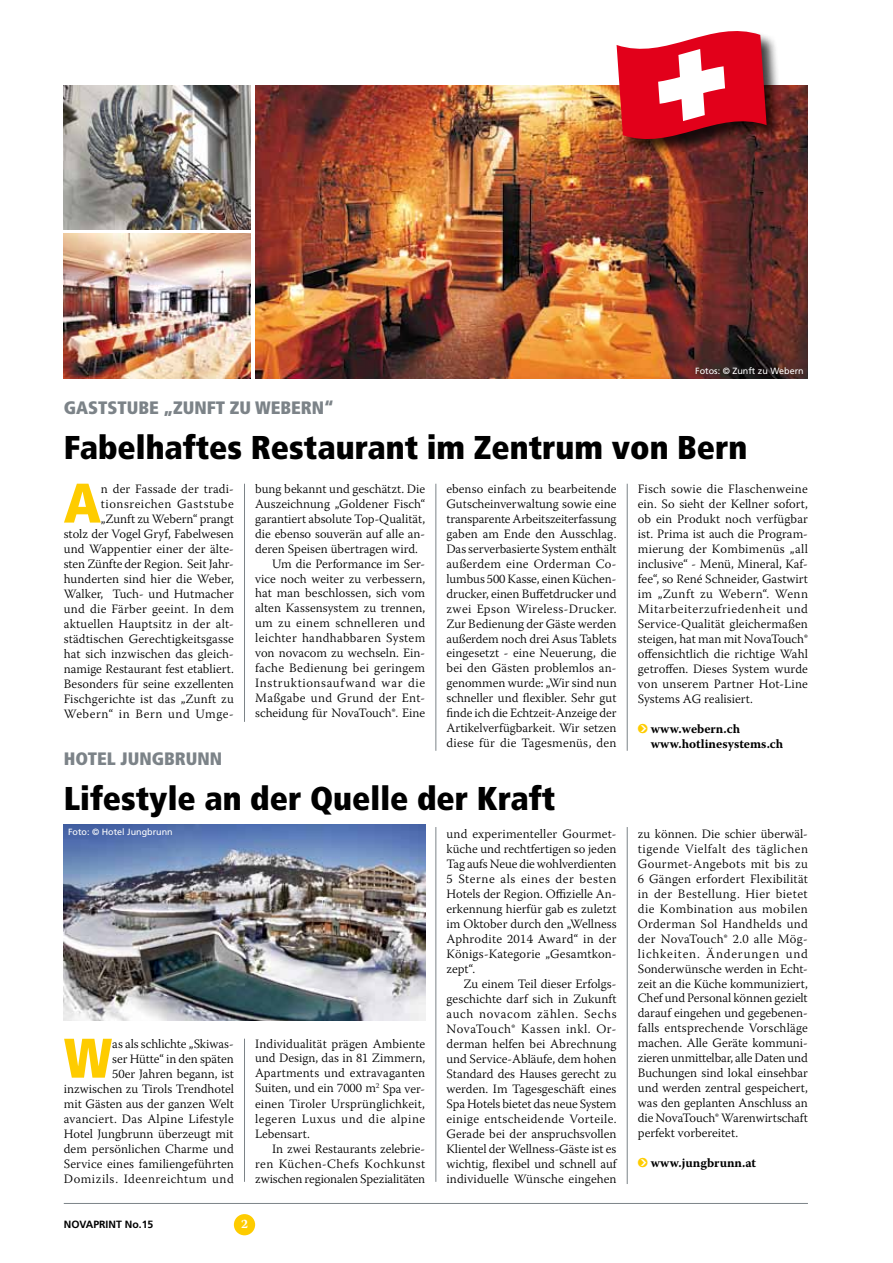
<style>
.page{position:relative;width:893px;height:1263px;background:#fff}
.page>*{position:absolute;margin:0;border:0;box-sizing:border-box;transform-origin:0 0}
.t1{font:900 condensed 55.8px "Frutiger";color:#fecc00}
.t2{font:900 condensed 33px "Frutiger";color:#000}
.t3{font:900 condensed 18px "Frutiger";color:#7c8388}
.t4{font:300 12.75px/15px "Warnock Pro";letter-spacing:.005em;color:#000;text-align:justify}
.t5{font:700 12.75px/15px "Warnock Pro";color:#000}
.t6{font:300 12.75px "Warnock Pro";letter-spacing:.03em;color:#000}
.t7{font:300 12.75px "Warnock Pro";letter-spacing:.025em;color:#000}
.t8{font:300 12.75px "Warnock Pro";letter-spacing:.05em;color:#000}
.t9{font:700 12.75px "Warnock Pro";color:#fff}
.t10{font:700 10.5px "Frutiger";color:#000}
.t11{font:9px "Frutiger";color:#fff}
.s1{font-family:"Arm Bol";font-weight:400;color:#fecc00}
</style>
<div class="page">
<hr style="left:64px;top:1203px;width:744px;height:1px;background:#7c8388">
<div style="left:234px;top:1214px;width:21px;height:21px;background:#fecc00;border-radius:50%"></div>
<hr style="left:627px;top:484px;width:1px;height:267px;background:#7c8388">
<hr style="left:627px;top:827px;width:1px;height:357px;background:#7c8388">
<hr style="left:435px;top:484px;width:1px;height:267px;background:#7c8388">
<hr style="left:435px;top:827px;width:1px;height:355px;background:#7c8388">
<hr style="left:244px;top:484px;width:1px;height:238px;background:#7c8388">
<hr style="left:244px;top:1039px;width:1px;height:143px;background:#7c8388">
<img style="left:255px;top:85px;width:553px;height:293px">
<img style="left:64px;top:824px;width:361px;height:197px">
<img style="left:63px;top:85px;width:187px;height:145px">
<img style="left:63px;top:234px;width:187px;height:144px">
<div style="left:616px;top:30px;width:167px;height:127px;background:#000;opacity:.75"></div>
<svg style="left:617px;top:30px;width:150px;height:122px"></svg>
<p class="t11" style="left:695px;top:366px;width:110px">Fotos: © Zunft zu Webern</p>
<h3 class="t3" style="left:64px;top:397px;width:271px">Gaststube „Zunft zu Webern“</h3>
<h2 class="t2" style="left:64px;top:427px;width:685px">Fabelhaftes Restaurant im Zentrum von Bern</h2>
<p class="t4" style="left:255px;top:481px;width:172px">bung bekannt und geschätzt. Die</p>
<p class="t4" style="left:255px;top:496px;width:171px">Auszeichnung „Goldener Fisch“</p>
<p class="t4" style="left:255px;top:511px;width:172px">garantiert absolute Top-Qualität,</p>
<p class="t4" style="left:255px;top:526px;width:172px">die ebenso souverän auf alle an-</p>
<p class="t4" style="left:255px;top:541px;width:164px">deren Speisen übertragen wird.</p>
<p class="t4" style="left:272px;top:556px;width:155px">Um die Performance im Ser-</p>
<p class="t4" style="left:255px;top:571px;width:172px">vice noch weiter zu verbessern,</p>
<p class="t4" style="left:255px;top:586px;width:172px">hat man beschlossen, sich vom</p>
<p class="t4" style="left:255px;top:601px;width:172px">alten Kassensystem zu trennen,</p>
<p class="t6" style="left:255px;top:616px;width:172px">um zu einem schnelleren und</p>
<p class="t6" style="left:255px;top:631px;width:172px">leichter handhabbaren System</p>
<p class="t4" style="left:255px;top:645px;width:172px">von novacom zu wechseln. Ein-</p>
<p class="t7" style="left:255px;top:661px;width:172px">fache Bedienung bei geringem</p>
<p class="t8" style="left:255px;top:676px;width:172px">Instruktionsaufwand war die</p>
<p class="t7" style="left:255px;top:691px;width:172px">Maßgabe und Grund der Ent-</p>
<p class="t4" style="left:255px;top:705px;width:172px">scheidung für NovaTouch®. Eine</p>
<p class="t4" style="left:446px;top:481px;width:172px">ebenso einfach zu bearbeitende Gutscheinverwaltung sowie eine transparente Arbeitszeiterfassung gaben am Ende den Ausschlag.<br>Das serverbasierte System enthält außerdem eine Orderman Co&shy;lumbus 500 Kasse, einen Küchen&shy;drucker, einen Buffetdrucker und zwei Epson Wireless-Drucker.<br>Zur Bedienung der Gäste werden außerdem noch drei Asus Tablets eingesetzt - eine Neuerung, die bei den Gästen problemlos an&shy;genommen wurde: „Wir sind nun schneller und flexibler. Sehr gut finde ich die Echtzeit-Anzeige der Artikelverfügbarkeit. Wir setzen diese für die Tagesmenüs, den</p>
<p class="t4" style="left:64px;top:481px;width:172px;text-align:right">n der Fassade der tradi&shy;tionsreichen Gaststube „Zunft zu Webern“ prangt<br>stolz der Vogel Gryf, Fabelwesen und Wappentier einer der älte&shy;sten Zünfte der Region. Seit Jahr&shy;hunderten sind hier die Weber,<br>Walker, Tuch- und Hutmacher und die Färber geeint. In dem aktuellen Hauptsitz in der alt&shy;städtischen Gerechtigkeitsgasse hat sich inzwischen das gleich&shy;namige Restaurant fest etabliert.<br>Besonders für seine exzellenten<br>Fischgerichte ist das „Zunft zu<br>Webern“ in Bern und Umge-</p>
<h1 class="t1" style="left:64px;top:469px;width:38px">A</h1>
<h3 class="t3" style="left:64px;top:748px;width:146px">Hotel Jungbrunn</h3>
<h2 class="t2" style="left:64px;top:778px;width:493px">Lifestyle an der Quelle der Kraft</h2>
<p class="t11" style="left:68px;top:827px;width:106px">Foto: © Hotel Jungbrunn</p>
<p class="t4" style="left:64px;top:1036px;width:172px;text-align:right">as als schlichte „Skiwas-<br>ser Hütte“ in den späten<br>50er Jahren begann, ist inzwischen zu Tirols Trendhotel mit Gästen aus der ganzen Welt avanciert. Das Alpine Lifestyle<br>Hotel Jungbrunn überzeugt mit dem persönlichen Charme und<br>Service eines familiengeführten<br>Domizils. Ideenreichtum und</p>
<h1 class="t1" style="left:64px;top:1024px;width:49px">W</h1>
<p class="t4" style="left:255px;top:1035px;width:172px">Individualität prägen Ambiente und Design, das in 81 Zimmern, Apartments und extravaganten Suiten, und ein 7000 m<sup>2</sup> Spa ver&shy;einen Tiroler Ursprünglichkeit, legeren Luxus und die alpine Lebensart.</p>
<p class="t4" style="left:255px;top:1141px;width:172px;text-indent:17px">In zwei Restaurants zelebrie&shy;ren Küchen-Chefs Kochkunst zwischen regionalen Spezialitäten</p>
<p class="t10" style="left:64px;top:1218px;width:91px">NOVAPRINT NO.15</p>
<p class="t9" style="left:241px;top:1216px;width:8px">2</p>
<p class="t4" style="left:446px;top:826px;width:172px">und experimenteller Gourmet&shy;küche und rechtfertigen so jeden Tag aufs Neue die wohlverdienten 5 Sterne als eines der besten Hotels der Region. Offizielle An&shy;erkennung hierfür gab es zuletzt im Oktober durch den „Wellness Aphrodite 2014 Award“ in der Königs-Kategorie „Gesamtkon&shy;zept“.</p>
<p class="t4" style="left:446px;top:976px;width:172px;text-indent:17px">Zu einem Teil dieser Erfolgs&shy;geschichte darf sich in Zukunft auch novacom zählen. Sechs NovaTouch® Kassen inkl. Or&shy;derman helfen bei Abrechnung und Service-Abläufe, dem hohen Standard des Hauses gerecht zu werden. Im Tagesgeschäft eines Spa Hotels bietet das neue System einige entscheidende Vorteile.<br>Gerade bei der anspruchsvollen Klientel der Wellness-Gäste ist es wichtig, flexibel und schnell auf individuelle Wünsche eingehen</p>
<p class="t4" style="left:638px;top:481px;width:172px">Fisch sowie die Flaschenweine ein. So sieht der Kellner sofort, ob ein Produkt noch verfügbar ist. Prima ist auch die Program&shy;mierung der Kombimenüs „all inclusive“ - Menü, Mineral, Kaf&shy;fee“, so René Schneider, Gastwirt im „Zunft zu Webern“. Wenn Mitarbeiterzufriedenheit und Service-Qualität gleichermaßen steigen, hat man mit NovaTouch® offensichtlich die richtige Wahl getroffen. Dieses System wurde von unserem Partner Hot-Line Systems AG realisiert.</p>
<p class="t5" style="left:651px;top:721px;width:134px;text-indent:-13px"><span class="s1">ç</span> www.webern.ch www.hotlinesystems.ch</p>
<p class="t4" style="left:638px;top:826px;width:172px">zu können. Die schier überwäl&shy;tigende Vielfalt des täglichen Gourmet-Angebots mit bis zu 6 Gängen erfordert Flexibilität in der Bestellung. Hier bietet die Kombination aus mobilen Orderman Sol Handhelds und der NovaTouch® 2.0 alle Mög&shy;lichkeiten. Änderungen und Sonderwünsche werden in Echt&shy;zeit an die Küche kommuniziert, Chef und Personal können gezielt darauf eingehen und gegebenen&shy;falls entsprechende Vorschläge machen. Alle Geräte kommuni&shy;zieren unmittelbar, alle Daten und Buchungen sind lokal einsehbar und werden zentral gespeichert, was den geplanten Anschluss an die NovaTouch® Warenwirtschaft perfekt vorbereitet.</p>
<p class="t5" style="left:638px;top:1155px;width:120px"><span class="s1">ç</span> www.jungbrunn.at</p>
</div>
